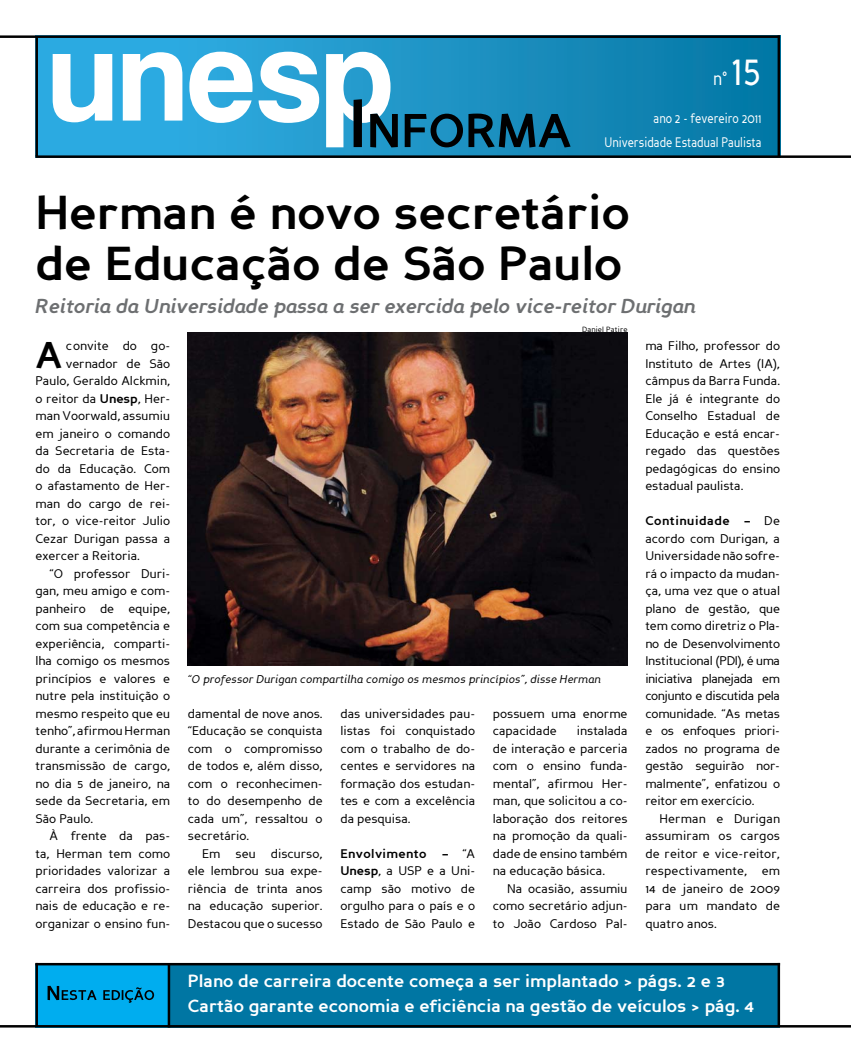
<style>
.page{position:relative;width:851px;height:1063px;background:#fff}
.page>*{position:absolute;margin:0;border:0;box-sizing:border-box;transform-origin:0 0}
.t1{font:700 47.5px/51.2px "Perspective Sans";color:#000}
.t2{font:45.38px "Perspective Sans";color:#fff;scale:.82 1}
.t3{font:700 37.12px "Perspective Sans";color:#000}
.t4{font:italic 700 20px "Perspective Sans";color:#6d6f71}
.t5{font:19.25px "Perspective Sans";color:#fff;scale:.82 1}
.t6{font:700 17.5px/25px "Perspective Sans";color:#fff}
.t7{font:13.75px "Perspective Sans";color:#fff;scale:.82 1}
.t8{font:12.5px/17.5px "Perspective Sans";color:#000;text-align:justify}
.t9{font:italic 11.25px "Perspective Sans";letter-spacing:.01em;color:#000}
.t10{font:7.5px "Perspective Sans";letter-spacing:.02em;color:#000}
.s1{font-weight:700}
</style>
<div class="page">
<div style="left:170px;top:964px;width:610px;height:64px;background:#0076a3"></div>
<div style="left:35px;top:964px;width:135px;height:64px;background:#00adef"></div>
<hr style="left:35px;top:963px;width:745px;height:2px;background:#000">
<hr style="left:0;top:1025px;width:850px;height:3px;background:#000">
<div style="left:35px;top:35px;width:745px;height:123px;background:linear-gradient(to right,#34b2ea,#0778a5)"></div>
<hr style="left:0;top:35px;width:780px;height:3px;background:#000">
<hr style="left:35px;top:155px;width:815px;height:3px;background:#000">
<hr style="left:35px;top:37px;width:3px;height:119px;background:#000">
<hr style="left:35px;top:963px;width:3px;height:63px;background:#000">
<hr style="left:168px;top:964px;width:2px;height:64px;background:#000">
<hr style="left:777px;top:35px;width:3px;height:121px;background:#000">
<hr style="left:777px;top:963px;width:3px;height:63px;background:#000">
<svg style="left:48px;top:986px;width:106px;height:17px"></svg>
<svg style="left:53px;top:52px;width:517px;height:96px"></svg>
<img style="left:188px;top:333px;width:439px;height:332px">
<h3 class="t5" style="left:713px;top:67px;width:19px">n°</h3>
<h2 class="t2" style="left:731px;top:43px;width:38px">15</h2>
<p class="t7" style="left:653px;top:110px;width:133px">ano 2 - fevereiro 2011</p>
<p class="t7" style="left:604px;top:134px;width:193px">Universidade Estadual Paulista</p>
<h1 class="t1" style="left:35px;top:187px;width:595px">Herman é novo secretário de Educação de São Paulo</h1>
<h3 class="t4" style="left:35px;top:294px;width:661px">Reitoria da Universidade passa a ser exercida pelo vice-reitor Durigan</h3>
<h3 class="t3" style="left:35px;top:333px;width:28px">A</h3>
<p class="t8" style="left:66px;top:338px;width:106px">convite do go-</p>
<p class="t8" style="left:66px;top:355px;width:106px">vernador de São</p>
<p class="t8" style="left:35px;top:373px;width:136px">Paulo, Geraldo Alckmin,</p>
<p class="t8" style="left:35px;top:390px;width:136px">o reitor da <span class="s1">Unesp</span>, Her-</p>
<p class="t8" style="left:35px;top:408px;width:136px">man Voorwald, assumiu</p>
<p class="t8" style="left:35px;top:425px;width:136px">em janeiro o comando</p>
<p class="t8" style="left:35px;top:443px;width:136px">da Secretaria de Esta-</p>
<p class="t8" style="left:35px;top:460px;width:136px">do da Educação. Com</p>
<p class="t8" style="left:35px;top:478px;width:136px">o afastamento de Her-</p>
<p class="t8" style="left:35px;top:495px;width:136px">man do cargo de rei-</p>
<p class="t8" style="left:35px;top:513px;width:136px">tor, o vice-reitor Julio</p>
<p class="t8" style="left:35px;top:530px;width:136px">Cezar Durigan passa a</p>
<p class="t8" style="left:35px;top:548px;width:106px">exercer a Reitoria.</p>
<p class="t8" style="left:50px;top:565px;width:122px">“O professor Duri-</p>
<p class="t8" style="left:35px;top:583px;width:136px">gan, meu amigo e com-</p>
<p class="t8" style="left:35px;top:600px;width:136px">panheiro de equipe,</p>
<p class="t8" style="left:35px;top:618px;width:136px">com sua competência e</p>
<p class="t8" style="left:35px;top:635px;width:136px">experiência, comparti-</p>
<p class="t8" style="left:35px;top:653px;width:136px">lha comigo os mesmos</p>
<p class="t8" style="left:35px;top:670px;width:136px">princípios e valores e</p>
<p class="t8" style="left:35px;top:688px;width:136px">nutre pela instituição o</p>
<p class="t8" style="left:35px;top:705px;width:136px">mesmo respeito que eu</p>
<p class="t8" style="left:35px;top:723px;width:136px">tenho”, afirmou Herman</p>
<p class="t8" style="left:35px;top:740px;width:136px">durante a cerimônia de</p>
<p class="t8" style="left:35px;top:758px;width:136px">transmissão de cargo,</p>
<p class="t8" style="left:35px;top:775px;width:136px">no dia 5 de janeiro, na</p>
<p class="t8" style="left:35px;top:793px;width:136px">sede da Secretaria, em</p>
<p class="t8" style="left:35px;top:810px;width:59px">São Paulo.</p>
<p class="t8" style="left:50px;top:828px;width:122px">À frente da pas-</p>
<p class="t8" style="left:35px;top:845px;width:136px">ta, Herman tem como</p>
<p class="t8" style="left:35px;top:863px;width:136px">prioridades valorizar a</p>
<p class="t8" style="left:35px;top:880px;width:136px">carreira dos profissio-</p>
<p class="t8" style="left:35px;top:898px;width:136px">nais de educação e re-</p>
<p class="t8" style="left:35px;top:915px;width:136px">organizar o ensino fun-</p>
<p class="t10" style="left:582px;top:325px;width:47px">Daniel Patire</p>
<p class="t9" style="left:188px;top:673px;width:414px">“O professor Durigan compartilha comigo os mesmos princípios”, disse Herman</p>
<p class="t8" style="left:188px;top:705px;width:136px">damental de nove anos. “Educação se conquista com o compromisso de todos e, além disso, com o reconhecimen&shy;to do desempenho de cada um”, ressaltou o secretário.</p>
<p class="t8" style="left:188px;top:845px;width:136px;text-indent:14px">Em seu discurso, ele lembrou sua expe&shy;riência de trinta anos na educação superior.<br>Destacou que o sucesso</p>
<p class="t8" style="left:340px;top:705px;width:136px">das universidades pau&shy;listas foi conquistado com o trabalho de do&shy;centes e servidores na formação dos estudan&shy;tes e com a excelência da pesquisa.</p>
<p class="t8" style="left:340px;top:845px;width:136px"><span class="s1">Envolvimento –</span> “A <span class="s1">Unesp</span>, a USP e a Uni&shy;camp são motivo de orgulho para o país e o Estado de São Paulo e</p>
<p class="t8" style="left:493px;top:705px;width:136px">possuem uma enorme capacidade</p>
<p class="t8" style="left:493px;top:723px;width:136px;text-indent:84px">instalada de interação e parceria com o ensino funda&shy;mental”, afirmou Her&shy;man, que solicitou a co&shy;laboração dos reitores na promoção da quali&shy;dade de ensino também na educação básica.</p>
<p class="t8" style="left:493px;top:880px;width:136px;text-indent:14px">Na ocasião, assumiu como secretário adjun&shy;to João Cardoso Pal-</p>
<p class="t8" style="left:645px;top:338px;width:136px">ma Filho, professor do Instituto de Artes (IA), câmpus da Barra Funda.<br>Ele já é integrante do Conselho Estadual de Educação e está encar&shy;regado das questões pedagógicas do ensino estadual paulista.</p>
<p class="t8" style="left:645px;top:513px;width:136px"><span class="s1">Continuidade –</span> De acordo com Durigan, a Universidade não sofre&shy;rá o impacto da mudan&shy;ça, uma vez que o atual plano de gestão, que tem como diretriz o Pla&shy;no de Desenvolvimento Institucional (PDI), é uma iniciativa planejada em conjunto e discutida pela comunidade. “As metas e os enfoques priori&shy;zados no programa de gestão seguirão nor&shy;malmente”, enfatizou o reitor em exercício.</p>
<p class="t8" style="left:645px;top:810px;width:136px;text-indent:14px">Herman e Durigan assumiram os cargos de reitor e vice-reitor, respectivamente, em 14 de janeiro de 2009 para um mandato de quatro anos.</p>
<h3 class="t6" style="left:188px;top:969px;width:567px">Plano de carreira docente começa a ser implantado &gt; págs. 2 e 3<br>Cartão garante economia e eficiência na gestão de veículos &gt; pág. 4</h3>
</div>
